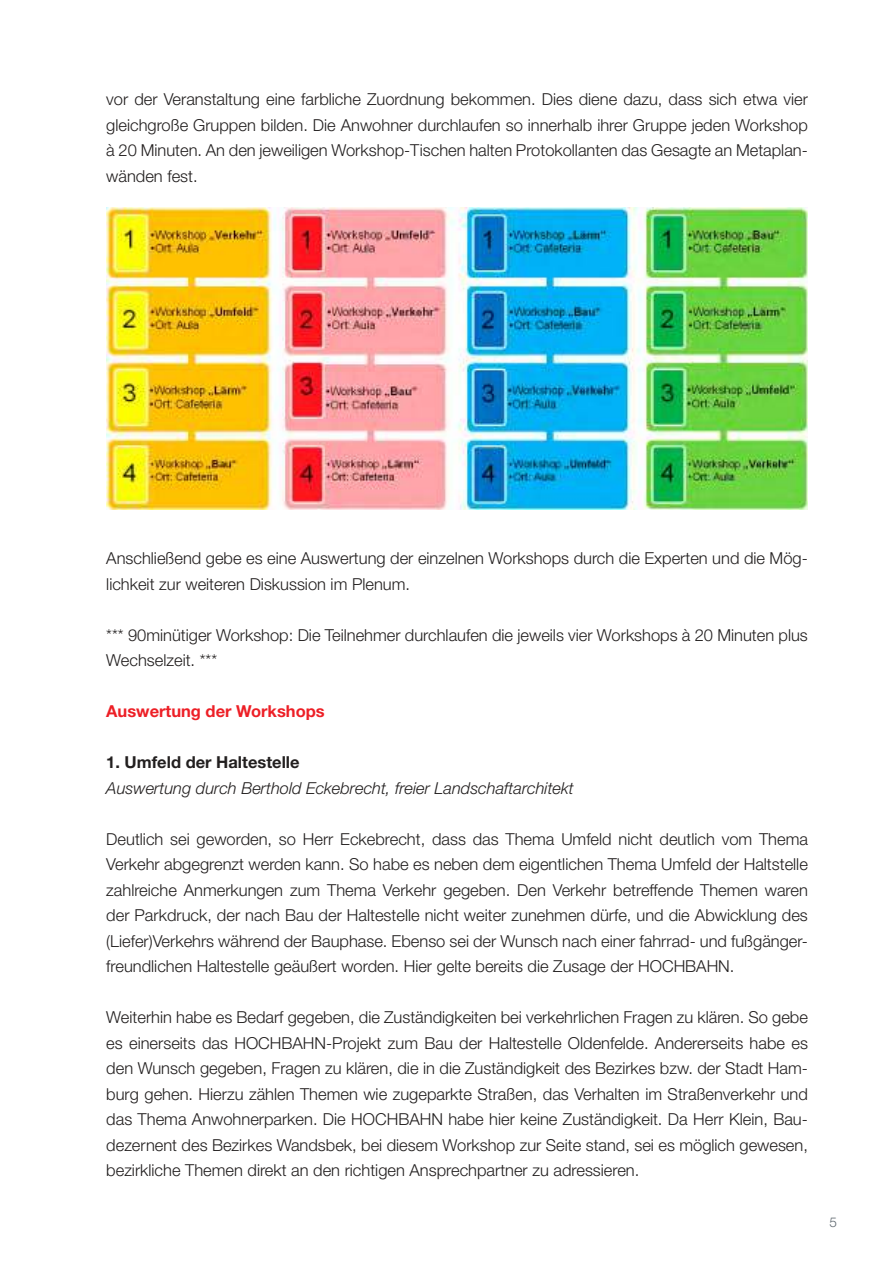
<style>
.page{position:relative;width:893px;height:1263px;background:#fff}
.page>*{position:absolute;margin:0;border:0;box-sizing:border-box;transform-origin:0 0}
.t1{font:300 16.5px/25.5px "Helvetica Neue LT";color:#221f1f;text-align:justify}
.t2{font:italic 300 16.5px "Helvetica Neue LT";color:#221f1f}
.t3{font:700 16.5px "Helvetica Neue LT";color:#ed1f26}
.t4{font:700 16.5px "Helvetica Neue LT";color:#221f1f}
.t5{font:300 13.5px "Helvetica Neue LT";color:#606970}
</style>
<div class="page">
<img style="left:106px;top:207px;width:702px;height:303px">
<p class="t1" style="left:106px;top:87px;width:703px">vor der Veranstaltung eine farbliche Zuordnung bekommen. Dies diene dazu, dass sich etwa vier gleichgroße Gruppen bilden. Die Anwohner durchlaufen so innerhalb ihrer Gruppe jeden Workshop à 20 Minuten. An den jeweiligen Workshop-Tischen halten Protokollanten das Gesagte an Metaplan&shy;wänden fest.</p>
<p class="t1" style="left:106px;top:546px;width:703px">Anschließend gebe es eine Auswertung der einzelnen Workshops durch die Experten und die Mög&shy;lichkeit zur weiteren Diskussion im Plenum.</p>
<p class="t1" style="left:106px;top:622px;width:703px">*** 90minütiger Workshop: Die Teilnehmer durchlaufen die jeweils vier Workshops à 20 Minuten plus<br>Wechselzeit. ***</p>
<p class="t3" style="left:106px;top:705px;width:220px">Auswertung der Workshops</p>
<p class="t4" style="left:106px;top:756px;width:195px">1. Umfeld der Haltestelle</p>
<p class="t2" style="left:106px;top:781px;width:469px">Auswertung durch Berthold Eckebrecht, freier Landschaftarchitekt</p>
<p class="t1" style="left:106px;top:826px;width:703px">Deutlich sei geworden, so Herr Eckebrecht, dass das Thema Umfeld nicht deutlich vom Thema Verkehr abgegrenzt werden kann. So habe es neben dem eigentlichen Thema Umfeld der Haltstelle zahlreiche Anmerkungen zum Thema Verkehr gegeben. Den Verkehr betreffende Themen waren der Parkdruck, der nach Bau der Haltestelle nicht weiter zunehmen dürfe, und die Abwicklung des (Liefer)Verkehrs während der Bauphase. Ebenso sei der Wunsch nach einer fahrrad- und fußgänger&shy;freundlichen Haltestelle geäußert worden. Hier gelte bereits die Zusage der HOCHBAHN.</p>
<p class="t1" style="left:106px;top:1005px;width:703px">Weiterhin habe es Bedarf gegeben, die Zuständigkeiten bei verkehrlichen Fragen zu klären. So gebe es einerseits das HOCHBAHN-Projekt zum Bau der Haltestelle Oldenfelde. Andererseits habe es den Wunsch gegeben, Fragen zu klären, die in die Zuständigkeit des Bezirkes bzw. der Stadt Ham&shy;burg gehen. Hierzu zählen Themen wie zugeparkte Straßen, das Verhalten im Straßenverkehr und das Thema Anwohnerparken. Die HOCHBAHN habe hier keine Zuständigkeit. Da Herr Klein, Bau&shy;dezernent des Bezirkes Wandsbek, bei diesem Workshop zur Seite stand, sei es möglich gewesen, bezirkliche Themen direkt an den richtigen Ansprechpartner zu adressieren.</p>
<p class="t5" style="left:829px;top:1215px;width:9px">5</p>
</div>
